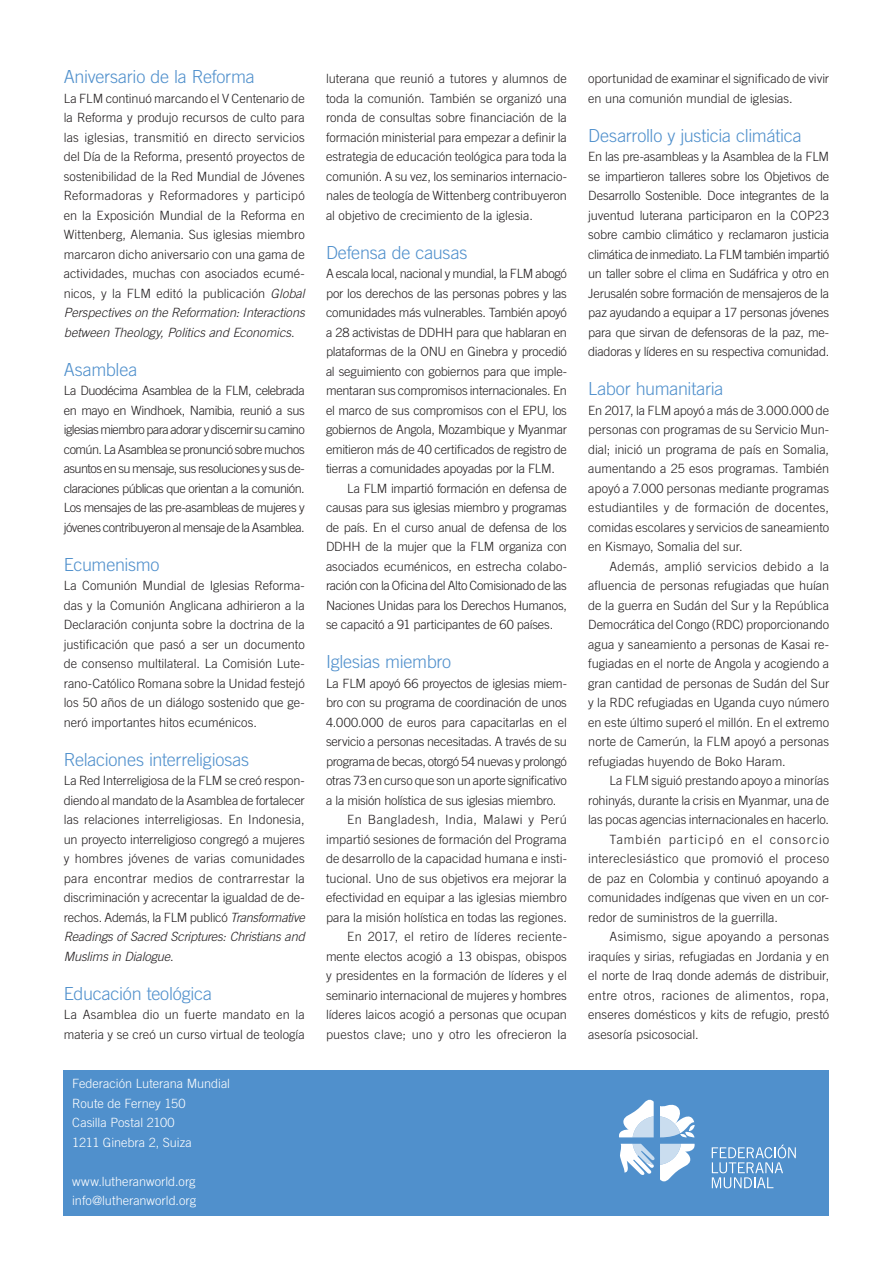
<style>
.page{position:relative;width:893px;height:1263px;background:#fff}
.page>*{position:absolute;margin:0;border:0;box-sizing:border-box;transform-origin:0 0}
.t1{font:300 18px "Trade Gothic LT Std";letter-spacing:-.015em;color:#5090cc}
.t2{font:300 12.75px/19.5px "Trade Gothic LT Std";letter-spacing:-.01em;color:#231f20;text-align:justify}
.t3{font:300 12.75px/19.5px "Trade Gothic LT Std";color:#fff}
.t4{font:300 12.75px "Trade Gothic LT Std";letter-spacing:.03em;color:#231f20}
.t5{font:300 12.75px "Trade Gothic LT Std";letter-spacing:-.03em;color:#231f20}
.t6{font:300 12.75px "Trade Gothic LT Std";letter-spacing:.025em;color:#231f20}
.t7{font:300 12.75px "Trade Gothic LT Std";letter-spacing:.01em;color:#231f20}
.t8{font:300 12.75px "Trade Gothic LT Std";letter-spacing:.02em;color:#231f20}
.t9{font:300 12.75px "Trade Gothic LT Std";letter-spacing:.015em;color:#231f20}
.t10{font:300 12.75px "Trade Gothic LT Std";letter-spacing:.075em;color:#231f20}
.s1{font-style:italic}
</style>
<div class="page">
<div style="left:64px;top:1070px;width:765px;height:146px;background:#5090cc"></div>
<svg style="left:712px;top:1145px;width:84px;height:43px"></svg>
<svg style="left:619px;top:1099px;width:35px;height:38px"></svg>
<svg style="left:660px;top:1104px;width:35px;height:34px"></svg>
<svg style="left:620px;top:1144px;width:75px;height:38px"></svg>
<h1 class="t1" style="left:64px;top:66px;width:192px">Aniversario de la Reforma</h1>
<p class="t2" style="left:64px;top:88px;width:242px">La FLM continuó marcando el V Centenario de la Reforma y produjo recursos de culto para las iglesias, transmitió en directo servicios del Día de la Reforma, presentó proyectos de sostenibilidad de la Red Mundial de Jóvenes Reformadoras y Reformadores y participó en la Exposición Mundial de la Reforma en Wittenberg, Alemania. Sus iglesias miembro marcaron dicho aniversario con una gama de actividades, muchas con asociados ecumé&shy;nicos, y la FLM editó la publicación <span class="s1">Global Perspectives on the Reformation: Interactions between Theology, Politics and Economics</span>.</p>
<h1 class="t1" style="left:64px;top:359px;width:75px">Asamblea</h1>
<p class="t2" style="left:64px;top:381px;width:242px">La Duodécima Asamblea de la FLM, celebrada en mayo en Windhoek, Namibia, reunió a sus iglesias miembro para adorar y discernir su camino común. La Asamblea se pronunció sobre muchos asuntos en su mensaje, sus resoluciones y sus de&shy;claraciones públicas que orientan a la comunión.<br>Los mensajes de las pre-asambleas de mujeres y jóvenes contribuyeron al mensaje de la Asamblea.</p>
<h1 class="t1" style="left:64px;top:554px;width:97px">Ecumenismo</h1>
<p class="t2" style="left:64px;top:576px;width:242px">La Comunión Mundial de Iglesias Reforma&shy;das y la Comunión Anglicana adhirieron a la Declaración conjunta sobre la doctrina de la justificación que pasó a ser un documento de consenso multilateral. La Comisión Lute&shy;rano-Católico Romana sobre la Unidad festejó los 50 años de un diálogo sostenido que ge&shy;neró importantes hitos ecuménicos.</p>
<h1 class="t1" style="left:64px;top:749px;width:187px">Relaciones interreligiosas</h1>
<p class="t2" style="left:64px;top:771px;width:242px">La Red Interreligiosa de la FLM se creó respon&shy;diendo al mandato de la Asamblea de fortalecer las relaciones interreligiosas. En Indonesia, un proyecto interreligioso congregó a mujeres y hombres jóvenes de varias comunidades para encontrar medios de contrarrestar la discriminación y acrecentar la igualdad de de&shy;rechos. Además, la FLM publicó <span class="s1">Transformative Readings of Sacred Scriptures: Christians and Muslims in Dialogue</span>.</p>
<h1 class="t1" style="left:64px;top:983px;width:150px">Educación teológica</h1>
<p class="t2" style="left:64px;top:1005px;width:242px">La Asamblea dio un fuerte mandato en la materia y se creó un curso virtual de teología</p>
<p class="t3" style="left:72px;top:1074px;width:159px">Federación Luterana Mundial<br>Route de Ferney 150<br>Casilla Postal 2100<br>1211 Ginebra 2, Suiza</p>
<p class="t3" style="left:72px;top:1171px;width:125px">www.lutheranworld.org info@lutheranworld.org</p>
<p class="t2" style="left:326px;top:69px;width:242px">luterana que reunió a tutores y alumnos de toda la comunión. También se organizó una ronda de consultas sobre financiación de la formación ministerial para empezar a definir la estrategia de educación teológica para toda la comunión. A su vez, los seminarios internacio&shy;nales de teología de Wittenberg contribuyeron al objetivo de crecimiento de la iglesia.</p>
<h1 class="t1" style="left:326px;top:242px;width:143px">Defensa de causas</h1>
<p class="t2" style="left:326px;top:264px;width:242px">A escala local, nacional y mundial, la FLM abogó</p>
<p class="t2" style="left:326px;top:283px;width:242px">por los derechos de las personas pobres y las</p>
<p class="t2" style="left:326px;top:303px;width:242px">comunidades más vulnerables. También apoyó</p>
<p class="t2" style="left:326px;top:322px;width:242px">a 28 activistas de DDHH para que hablaran en</p>
<p class="t2" style="left:326px;top:342px;width:242px">plataformas de la ONU en Ginebra y procedió</p>
<p class="t2" style="left:326px;top:361px;width:242px">al seguimiento con gobiernos para que imple-</p>
<p class="t2" style="left:326px;top:381px;width:242px">mentaran sus compromisos internacionales. En</p>
<p class="t2" style="left:326px;top:400px;width:242px">el marco de sus compromisos con el EPU, los</p>
<p class="t2" style="left:326px;top:420px;width:242px">gobiernos de Angola, Mozambique y Myanmar</p>
<p class="t2" style="left:326px;top:439px;width:242px">emitieron más de 40 certificados de registro de</p>
<p class="t2" style="left:326px;top:459px;width:231px">tierras a comunidades apoyadas por la FLM.</p>
<p class="t2" style="left:347px;top:478px;width:221px">La FLM impartió formación en defensa de</p>
<p class="t2" style="left:326px;top:498px;width:242px">causas para sus iglesias miembro y programas</p>
<p class="t2" style="left:326px;top:517px;width:242px">de país. En el curso anual de defensa de los</p>
<p class="t2" style="left:326px;top:537px;width:243px">DDHH de la mujer que la FLM organiza con</p>
<p class="t2" style="left:326px;top:556px;width:242px">asociados ecuménicos, en estrecha colabo-</p>
<p class="t2" style="left:326px;top:576px;width:242px">ración con la Oficina del Alto Comisionado de las</p>
<p class="t2" style="left:326px;top:595px;width:242px">Naciones Unidas para los Derechos Humanos,</p>
<p class="t2" style="left:326px;top:615px;width:229px">se capacitó a 91 participantes de 60 países.</p>
<h1 class="t1" style="left:326px;top:651px;width:127px">Iglesias miembro</h1>
<p class="t2" style="left:326px;top:673px;width:242px">La FLM apoyó 66 proyectos de iglesias miem-</p>
<p class="t2" style="left:326px;top:693px;width:242px">bro con su programa de coordinación de unos</p>
<p class="t2" style="left:326px;top:712px;width:242px">4.000.000 de euros para capacitarlas en el</p>
<p class="t2" style="left:326px;top:732px;width:242px">servicio a personas necesitadas. A través de su</p>
<p class="t5" style="left:326px;top:754px;width:242px">programa de becas, otorgó 54 nuevas y prolongó</p>
<p class="t2" style="left:326px;top:771px;width:242px">otras 73 en curso que son un aporte significativo</p>
<p class="t2" style="left:326px;top:790px;width:232px">a la misión holística de sus iglesias miembro.</p>
<p class="t4" style="left:347px;top:812px;width:221px">En Bangladesh, India, Malawi y Perú</p>
<p class="t2" style="left:326px;top:829px;width:242px">impartió sesiones de formación del Programa</p>
<p class="t2" style="left:326px;top:849px;width:242px">de desarrollo de la capacidad humana e insti-</p>
<p class="t2" style="left:326px;top:868px;width:242px">tucional. Uno de sus objetivos era mejorar la</p>
<p class="t2" style="left:326px;top:888px;width:242px">efectividad en equipar a las iglesias miembro</p>
<p class="t2" style="left:326px;top:907px;width:242px">para la misión holística en todas las regiones.</p>
<p class="t8" style="left:347px;top:929px;width:221px">En 2017, el retiro de líderes reciente-</p>
<p class="t2" style="left:326px;top:946px;width:242px">mente electos acogió a 13 obispas, obispos</p>
<p class="t2" style="left:326px;top:966px;width:242px">y presidentes en la formación de líderes y el</p>
<p class="t2" style="left:326px;top:985px;width:242px">seminario internacional de mujeres y hombres</p>
<p class="t2" style="left:326px;top:1005px;width:242px">líderes laicos acogió a personas que ocupan</p>
<p class="t7" style="left:326px;top:1027px;width:242px">puestos clave; uno y otro les ofrecieron la</p>
<p class="t2" style="left:588px;top:69px;width:242px">oportunidad de examinar el significado de vivir en una comunión mundial de iglesias.</p>
<h1 class="t1" style="left:588px;top:125px;width:215px">Desarrollo y justicia climática</h1>
<p class="t2" style="left:588px;top:147px;width:242px">En las pre-asambleas y la Asamblea de la FLM se impartieron talleres sobre los Objetivos de Desarrollo Sostenible. Doce integrantes de la juventud luterana participaron en la COP23 sobre cambio climático y reclamaron justicia climática de inmediato. La FLM también impartió un taller sobre el clima en Sudáfrica y otro en Jerusalén sobre formación de mensajeros de la paz ayudando a equipar a 17 personas jóvenes para que sirvan de defensoras de la paz, me&shy;diadoras y líderes en su respectiva comunidad.</p>
<h1 class="t1" style="left:588px;top:378px;width:137px">Labor humanitaria</h1>
<p class="t2" style="left:588px;top:400px;width:242px">En 2017, la FLM apoyó a más de 3.000.000 de personas con programas de su Servicio Mun&shy;dial; inició un programa de país en Somalia, aumentando a 25 esos programas. También apoyó a 7.000 personas mediante programas estudiantiles y de formación de docentes, comidas escolares y servicios de saneamiento en Kismayo, Somalia del sur.</p>
<p class="t2" style="left:588px;top:556px;width:242px;text-indent:21px">Además, amplió servicios debido a la afluencia de personas refugiadas que huían de la guerra en Sudán del Sur y la República Democrática del Congo (RDC) proporcionando agua y saneamiento a personas de Kasai re&shy;fugiadas en el norte de Angola y acogiendo a gran cantidad de personas de Sudán del Sur y la RDC refugiadas en Uganda cuyo número en este último superó el millón. En el extremo norte de Camerún, la FLM apoyó a personas refugiadas huyendo de Boko Haram.</p>
<p class="t2" style="left:609px;top:771px;width:221px">La FLM siguió prestando apoyo a minorías</p>
<p class="t2" style="left:588px;top:790px;width:242px">rohinyás, durante la crisis en Myanmar, una de</p>
<p class="t2" style="left:588px;top:810px;width:242px">las pocas agencias internacionales en hacerlo.</p>
<p class="t10" style="left:609px;top:832px;width:221px">También participó en el consorcio</p>
<p class="t6" style="left:588px;top:851px;width:242px">intereclesiástico que promovió el proceso</p>
<p class="t2" style="left:588px;top:868px;width:242px">de paz en Colombia y continuó apoyando a</p>
<p class="t2" style="left:588px;top:888px;width:242px">comunidades indígenas que viven en un cor-</p>
<p class="t2" style="left:588px;top:907px;width:191px">redor de suministros de la guerrilla.</p>
<p class="t9" style="left:609px;top:929px;width:221px">Asimismo, sigue apoyando a personas</p>
<p class="t2" style="left:588px;top:946px;width:242px">iraquíes y sirias, refugiadas en Jordania y en</p>
<p class="t2" style="left:588px;top:966px;width:242px">el norte de Iraq donde además de distribuir,</p>
<p class="t4" style="left:588px;top:988px;width:242px">entre otros, raciones de alimentos, ropa,</p>
<p class="t2" style="left:588px;top:1005px;width:242px">enseres domésticos y kits de refugio, prestó</p>
<p class="t2" style="left:588px;top:1024px;width:112px">asesoría psicosocial.</p>
</div>
